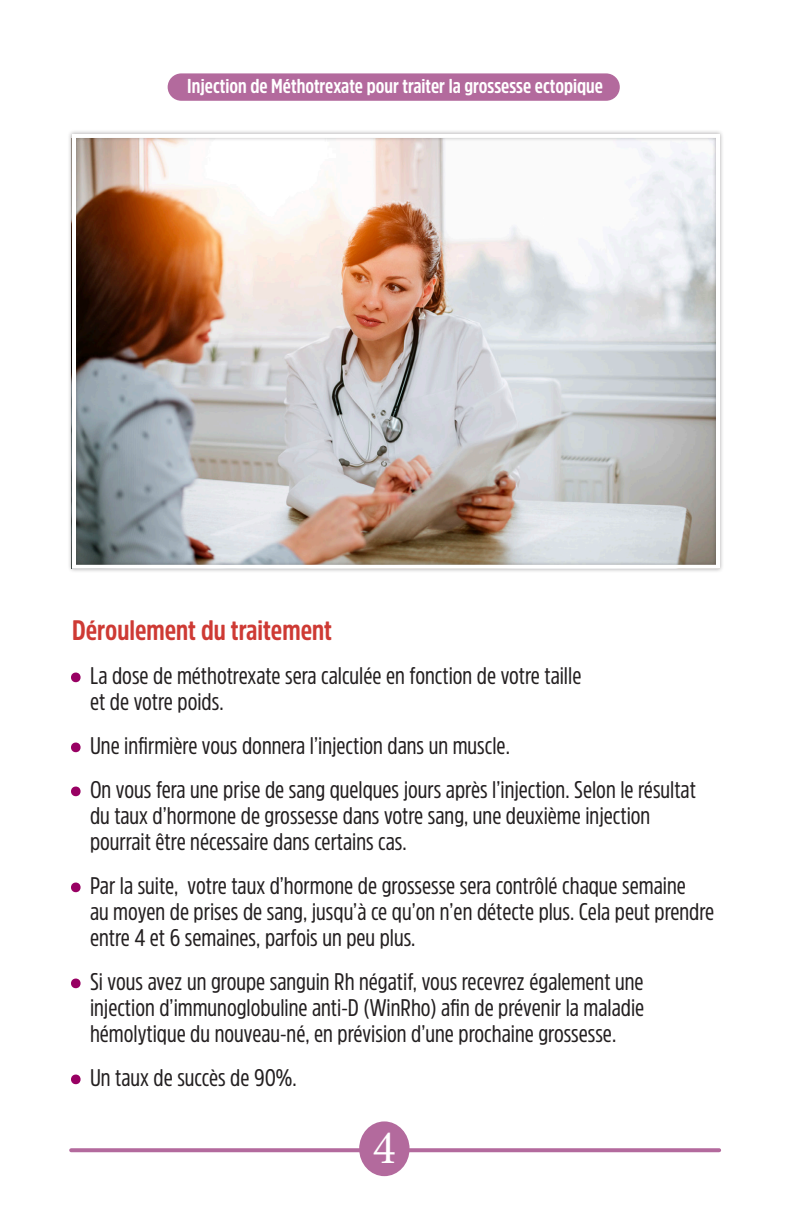
<style>
.page{position:relative;width:792px;height:1224px;background:#fff}
.page>*{position:absolute;margin:0;border:0;box-sizing:border-box;transform-origin:0 0}
.t1{font:48px "Minion Pro";color:#fff}
.t2{font:700 28px "Amsi Pro Cond";color:#ce3a34}
.t3{font:24px/26px "Amsi Pro Cond";color:#231f20}
.t4{font:700 20px "Amsi Pro Cond";color:#fff}
.s1{color:#980063}
</style>
<div class="page">
<svg style="left:71px;top:1148px;width:648px;height:4px;background:#b772a2"></svg>
<div style="left:168px;top:73px;width:452px;height:28px;background:#b36a9d;border-radius:14px"></div>
<div style="left:359px;top:1121px;width:51px;height:55px;background:#b36a9d;border-radius:50%"></div>
<div style="left:67px;top:129px;width:658px;height:444px;background:#231f20;opacity:.4"></div>
<div style="left:72px;top:134px;width:648px;height:435px;border:4px solid #fff"></div>
<p class="t4" style="left:187px;top:72px;width:417px">Injection de Méthotrexate pour traiter la grossesse ectopique</p>
<p class="t2" style="left:72px;top:611px;width:262px">Déroulement du traitement</p>
<p class="t3" style="left:90px;top:662px;width:493px;text-indent:-18px"><span class="s1">•</span> La dose de méthotrexate sera calculée en fonction de votre taille et de votre poids.</p>
<p class="t3" style="left:72px;top:732px;width:439px"><span class="s1">•</span> Une infirmière vous donnera l’injection dans un muscle.</p>
<p class="t3" style="left:90px;top:776px;width:607px;text-indent:-18px"><span class="s1">•</span> On vous fera une prise de sang quelques jours après l’injection. Selon le résultat du taux d’hormone de grossesse dans votre sang, une deuxième injection pourrait être nécessaire dans certains cas.</p>
<p class="t3" style="left:90px;top:872px;width:626px;text-indent:-18px"><span class="s1">•</span> Par la suite, votre taux d’hormone de grossesse sera contrôlé chaque semaine<br>au moyen de prises de sang, jusqu’à ce qu’on n’en détecte plus. Cela peut prendre entre 4 et 6 semaines, parfois un peu plus.</p>
<p class="t3" style="left:90px;top:968px;width:556px;text-align:justify;text-indent:-18px"><span class="s1">•</span> Si vous avez un groupe sanguin Rh négatif, vous recevrez également une injection d’immunoglobuline anti-D (WinRho) afin de prévenir la maladie hémolytique du nouveau-né, en prévision d’une prochaine grossesse.</p>
<p class="t3" style="left:72px;top:1064px;width:226px"><span class="s1">•</span> Un taux de succès de 90%.</p>
<h1 class="t1" style="left:373px;top:1116px;width:25px">4</h1>
</div>
